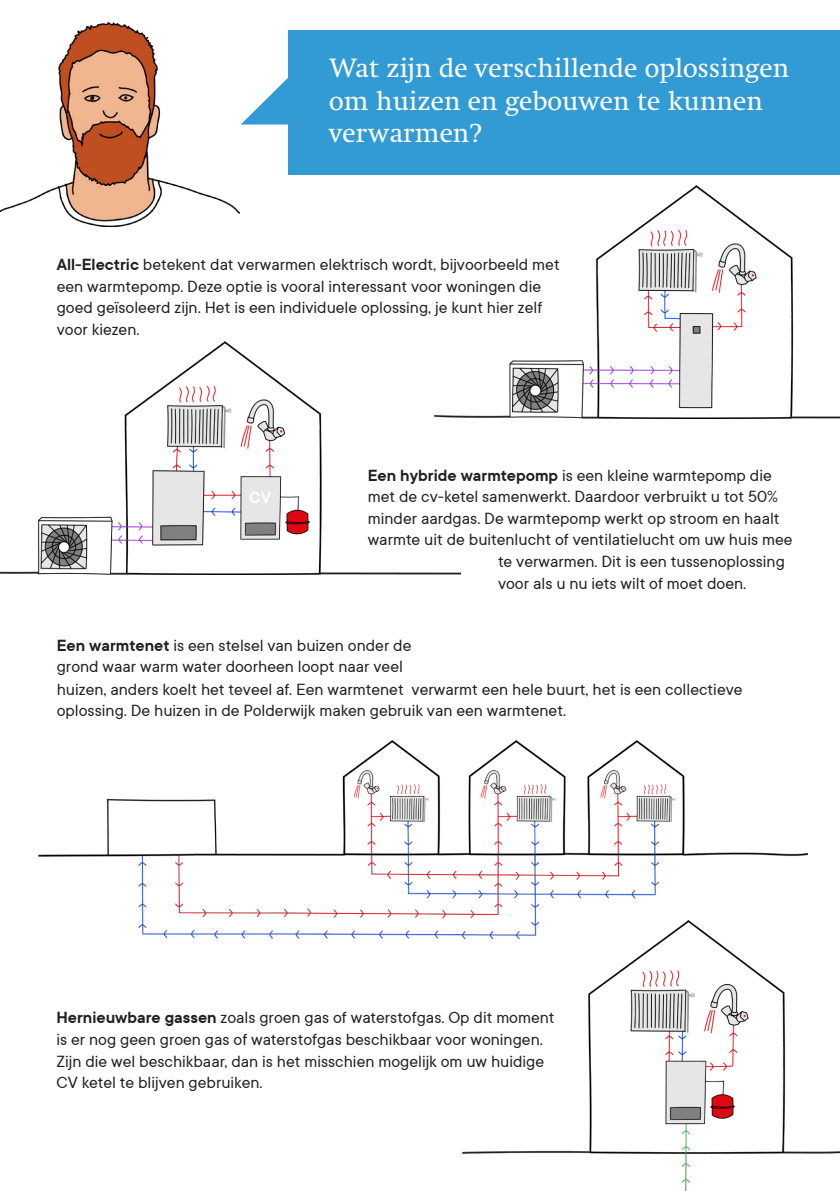
<style>
.page{position:relative;width:840px;height:1191px;background:#fff}
.page>*{position:absolute;margin:0;border:0;box-sizing:border-box;transform-origin:0 0}
.t1{font:27px "Swift LT Pro";color:#fff}
.t2{font:18px/21.6px "TT Commons Classic";color:#231f20}
.t3{font:600 18px "TT Commons Classic";color:#fff}
.s1{font-weight:600}
</style>
<div class="page">
<div style="left:289px;top:30px;width:550px;height:145px;background:#329bd4"></div>
<img style="left:0;top:23px;width:240px;height:203px">
<img style="left:38px;top:740px;width:768px;height:198px">
<img style="left:0;top:342px;width:460px;height:232px">
<img style="left:434px;top:185px;width:405px;height:233px">
<img style="left:462px;top:920px;width:377px;height:271px">
<svg style="left:241px;top:77px;width:48px;height:47px"></svg>
<p class="t1" style="left:329px;top:52px;width:461px">Wat zijn de verschillende oplossingen</p>
<p class="t1" style="left:329px;top:85px;width:435px">om huizen en gebouwen te kunnen</p>
<p class="t1" style="left:329px;top:117px;width:154px">verwarmen?</p>
<p class="t2" style="left:57px;top:253px;width:504px"><span class="s1">All-Electric</span> betekent dat verwarmen elektrisch wordt, bijvoorbeeld met een warmtepomp. Deze optie is vooral interessant voor woningen die goed geïsoleerd zijn. Het is een individuele oplossing, je kunt hier zelf voor kiezen.</p>
<p class="t3" style="left:249px;top:485px;width:24px">CV</p>
<p class="t2" style="left:367px;top:464px;width:405px"><span class="s1">Een hybride warmtepomp</span> is een kleine warmtepomp die</p>
<p class="t2" style="left:367px;top:485px;width:426px">met de cv-ketel samenwerkt. Daardoor verbruikt u tot 50% minder aardgas. De warmtepomp werkt op stroom en haalt warmte uit de buitenlucht of ventilatielucht om uw huis mee</p>
<p class="t2" style="left:497px;top:550px;width:288px">te verwarmen. Dit is een tussenoplossing</p>
<p class="t2" style="left:497px;top:571px;width:250px">voor als u nu iets wilt of moet doen.</p>
<p class="t2" style="left:57px;top:634px;width:356px"><span class="s1">Een warmtenet</span> is een stelsel van buizen onder de grond waar warm water doorheen loopt naar veel</p>
<p class="t2" style="left:57px;top:677px;width:687px">huizen, anders koelt het teveel af. Een warmtenet verwarmt een hele buurt, het is een collectieve oplossing. De huizen in de Polderwijk maken gebruik van een warmtenet.</p>
<p class="t2" style="left:56px;top:1006px;width:499px"><span class="s1">Hernieuwbare gassen</span> zoals groen gas of waterstofgas. Op dit moment is er nog geen groen gas of waterstofgas beschikbaar voor woningen.<br>Zijn die wel beschikbaar, dan is het misschien mogelijk om uw huidige CV ketel te blijven gebruiken.</p>
</div>
